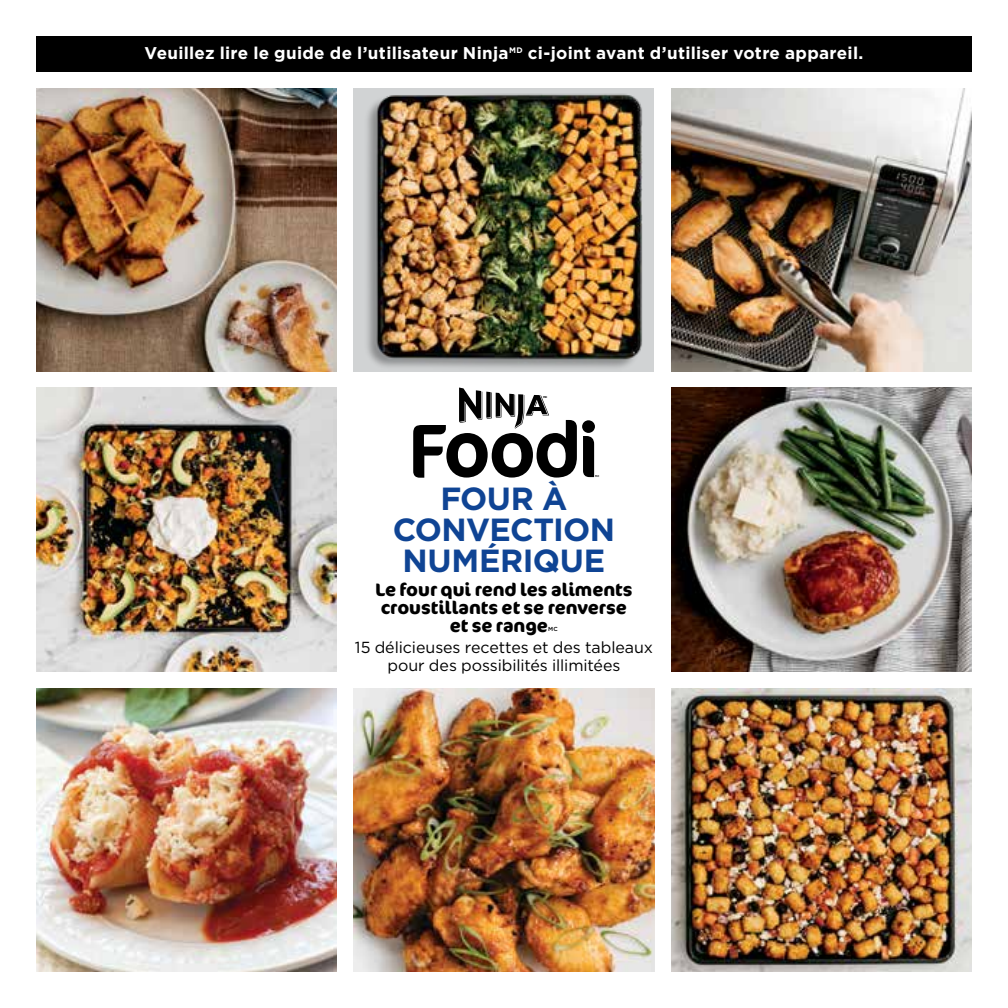
<style>
.page{position:relative;width:1008px;height:1008px;background:#fff}
.page>*{position:absolute;margin:0;border:0;box-sizing:border-box;transform-origin:0 0}
.t1{font:700 32px/31px "Gotham";letter-spacing:-.015em;color:#0f4494;text-align:center}
.t2{font:700 18px/18px "Cocon Pro";color:#000;text-align:center}
.t3{font:700 17px "Gotham";letter-spacing:.015em;color:#fff}
.t4{font:16px/18px "Gotham";letter-spacing:-.005em;color:#000;text-align:center}
.t5{font:500 5.8px "Gotham";color:#000}
.t6{font:700 2.6px "Gotham";color:#000}
</style>
<div class="page">
<div style="left:36px;top:36px;width:936px;height:36px;background:#000"></div>
<svg style="left:413px;top:388px;width:164px;height:90px"></svg>
<div style="left:582px;top:420px;width:13px;height:13px;background:#000;border-radius:50%"></div>
<svg style="left:583px;top:436px;width:16px;height:41px"></svg>
<img style="left:354px;top:688px;width:300px;height:284px">
<img style="left:36px;top:88px;width:300px;height:284px">
<img style="left:672px;top:688px;width:300px;height:284px">
<img style="left:672px;top:88px;width:300px;height:284px">
<img style="left:672px;top:388px;width:300px;height:283px">
<img style="left:36px;top:388px;width:300px;height:283px">
<div style="left:354px;top:88px;width:300px;height:284px;background:#d1d3d4"></div>
<img style="left:367px;top:93px;width:276px;height:275px">
<img style="left:36px;top:688px;width:300px;height:284px">
<p class="t3" style="left:145px;top:42px;width:720px">Veuillez lire le guide de l’utilisateur Ninja<sup>MD</sup> ci-joint avant d’utiliser votre appareil.</p>
<p class="t6" style="left:543px;top:395px;width:6px">MD</p>
<h1 class="t1" style="left:393px;top:483px;width:224px">FOUR À<br>CONVECTION<br>NUMÉRIQUE</h1>
<p class="t2" style="left:375px;top:580px;width:259px">Le four qui rend les aliments croustillants et se renverse et se range</p>
<p class="t5" style="left:548px;top:626px;width:11px">MC</p>
<p class="t4" style="left:355px;top:638px;width:300px">15 délicieuses recettes et des tableaux pour des possibilités illimitées</p>
</div>
